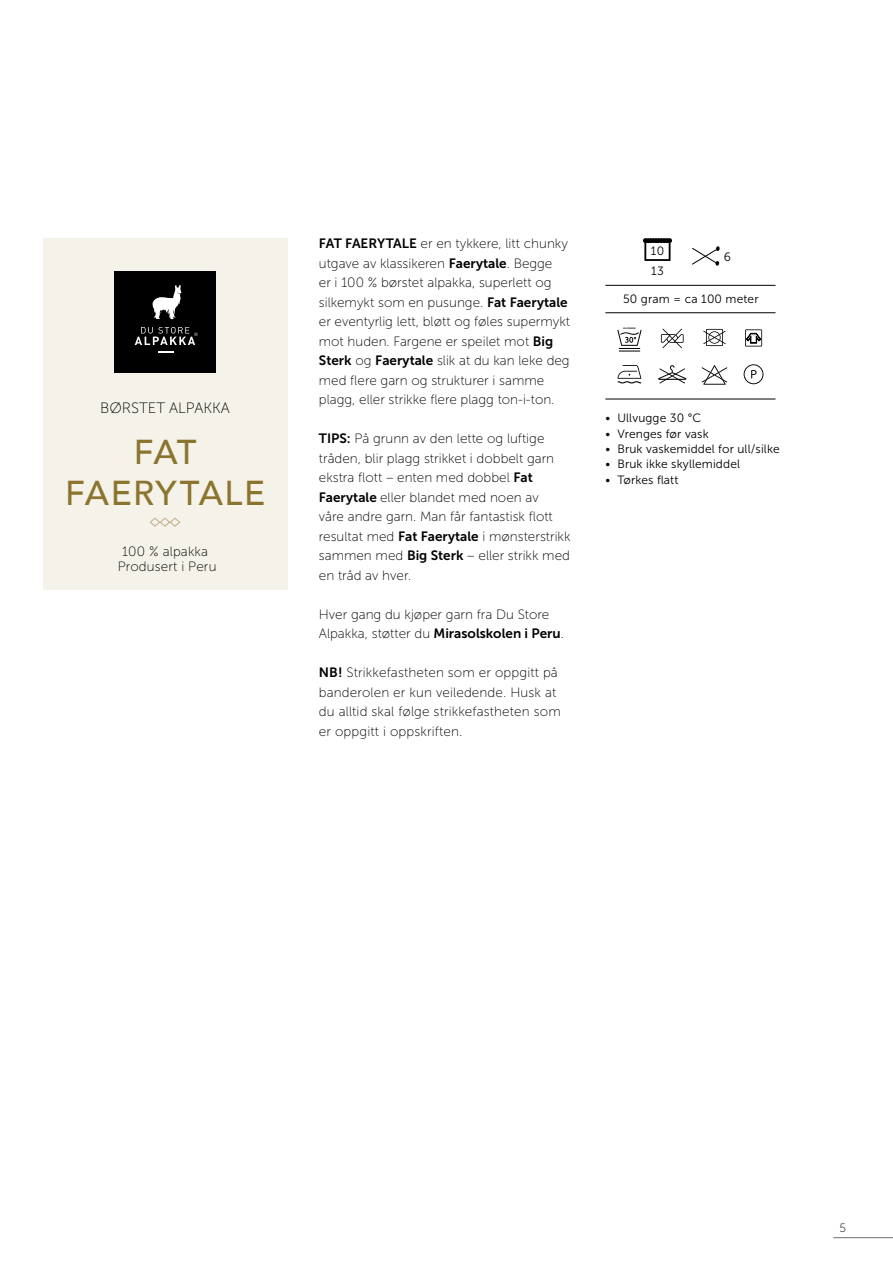
<style>
.page{position:relative;width:893px;height:1263px;background:#fff}
.page>*{position:absolute;margin:0;border:0;box-sizing:border-box;transform-origin:0 0}
.t1{font:500 34.5px "Avenir";letter-spacing:.04em;color:#8b752e}
.t2{font:15px "Museo Sans 100";color:#000}
.t3{font:13.5px/19.5px "Museo Sans 100";color:#000}
.t4{font:12px "Museo Sans 300";letter-spacing:.01em;color:#000}
.t5{font:12px "Museo Sans 100";color:#000}
.t6{font:700 2.25px "Arial";color:#000}
.s1{font-family:"Museo Sans 700"}
</style>
<div class="page">
<hr style="left:833px;top:1237px;width:60px;height:1px;background:#6d6e71">
<svg style="left:692px;top:246px;width:28px;height:20px"></svg>
<svg style="left:643px;top:238px;width:29px;height:23px"></svg>
<svg style="left:744px;top:364px;width:19px;height:20px"></svg>
<svg style="left:618px;top:365px;width:23px;height:18px"></svg>
<svg style="left:703px;top:329px;width:23px;height:17px"></svg>
<svg style="left:702px;top:365px;width:25px;height:20px"></svg>
<hr style="left:605px;top:285px;width:170px;height:1px;background:#000">
<hr style="left:605px;top:312px;width:170px;height:1px;background:#000">
<hr style="left:605px;top:399px;width:170px;height:1px;background:#000">
<svg style="left:661px;top:329px;width:23px;height:19px"></svg>
<svg style="left:617px;top:330px;width:24px;height:21px"></svg>
<svg style="left:658px;top:365px;width:28px;height:18px"></svg>
<svg style="left:745px;top:329px;width:17px;height:17px"></svg>
<div style="left:43px;top:238px;width:244px;height:352px;background:#f5f2ea"></div>
<svg style="left:149px;top:517px;width:31px;height:10px"></svg>
<div style="left:114px;top:271px;width:102px;height:102px;background:#000"></div>
<svg style="left:158px;top:351px;width:16px;height:1px"></svg>
<svg style="left:152px;top:285px;width:30px;height:34px"></svg>
<svg style="left:135px;top:327px;width:63px;height:18px"></svg>
<p class="t2" style="left:100px;top:400px;width:131px">BØRSTET ALPAKKA</p>
<p class="t1" style="left:134px;top:422px;width:64px">FAT</p>
<p class="t1" style="left:65px;top:463px;width:201px">FAERYTALE</p>
<p class="t3" style="left:122px;top:541px;width:87px">100 % alpakka</p>
<p class="t3" style="left:118px;top:556px;width:100px">Produsert i Peru</p>
<p class="t3" style="left:319px;top:234px;width:253px"><span class="s1">FAT FAERYTALE</span> er en tykkere, litt chunky utgave av klassikeren <span class="s1">Faerytale</span>. Begge<br>er i 100 % børstet alpakka, superlett og silkemykt som en pusunge. <span class="s1">Fat Faerytale </span>er eventyrlig lett, bløtt og føles supermykt mot huden. Fargene er speilet mot <span class="s1">Big Sterk</span> og <span class="s1">Faerytale</span> slik at du kan leke deg med flere garn og strukturer i samme plagg, eller strikke flere plagg ton-i-ton.</p>
<p class="t3" style="left:319px;top:429px;width:253px"><span class="s1">TIPS:</span> På grunn av den lette og luftige tråden, blir plagg strikket i dobbelt garn ekstra flott – enten med dobbel <span class="s1">Fat Faerytale</span> eller blandet med noen av<br>våre andre garn. Man får fantastisk flott resultat med <span class="s1">Fat Faerytale</span> i mønsterstrikk sammen med <span class="s1">Big Sterk</span> – eller strikk med en tråd av hver.</p>
<p class="t3" style="left:319px;top:605px;width:247px">Hver gang du kjøper garn fra Du Store<br>Alpakka, støtter du <span class="s1">Mirasolskolen i Peru</span>.</p>
<p class="t3" style="left:319px;top:663px;width:243px"><span class="s1">NB!</span> Strikkefastheten som er oppgitt på banderolen er kun veiledende. Husk at du alltid skal følge strikkefastheten som er oppgitt i oppskriften.</p>
<p class="t4" style="left:651px;top:244px;width:15px">10</p>
<p class="t4" style="left:651px;top:264px;width:14px">13</p>
<p class="t4" style="left:724px;top:250px;width:9px">6</p>
<p class="t4" style="left:623px;top:292px;width:137px">50 gram = ca 100 meter</p>
<p class="t6" style="left:623px;top:327px;width:14px">ULLVUGGE</p>
<p class="t4" style="left:605px;top:412px;width:97px">• Ullvugge 30 °C</p>
<p class="t4" style="left:605px;top:427px;width:105px">• Vrenges før vask</p>
<p class="t4" style="left:605px;top:442px;width:176px">• Bruk vaskemiddel for ull/silke</p>
<p class="t4" style="left:605px;top:458px;width:136px">• Bruk ikke skyllemiddel</p>
<p class="t4" style="left:605px;top:473px;width:75px">• Tørkes flatt</p>
<p class="t5" style="left:839px;top:1221px;width:8px">5</p>
</div>
